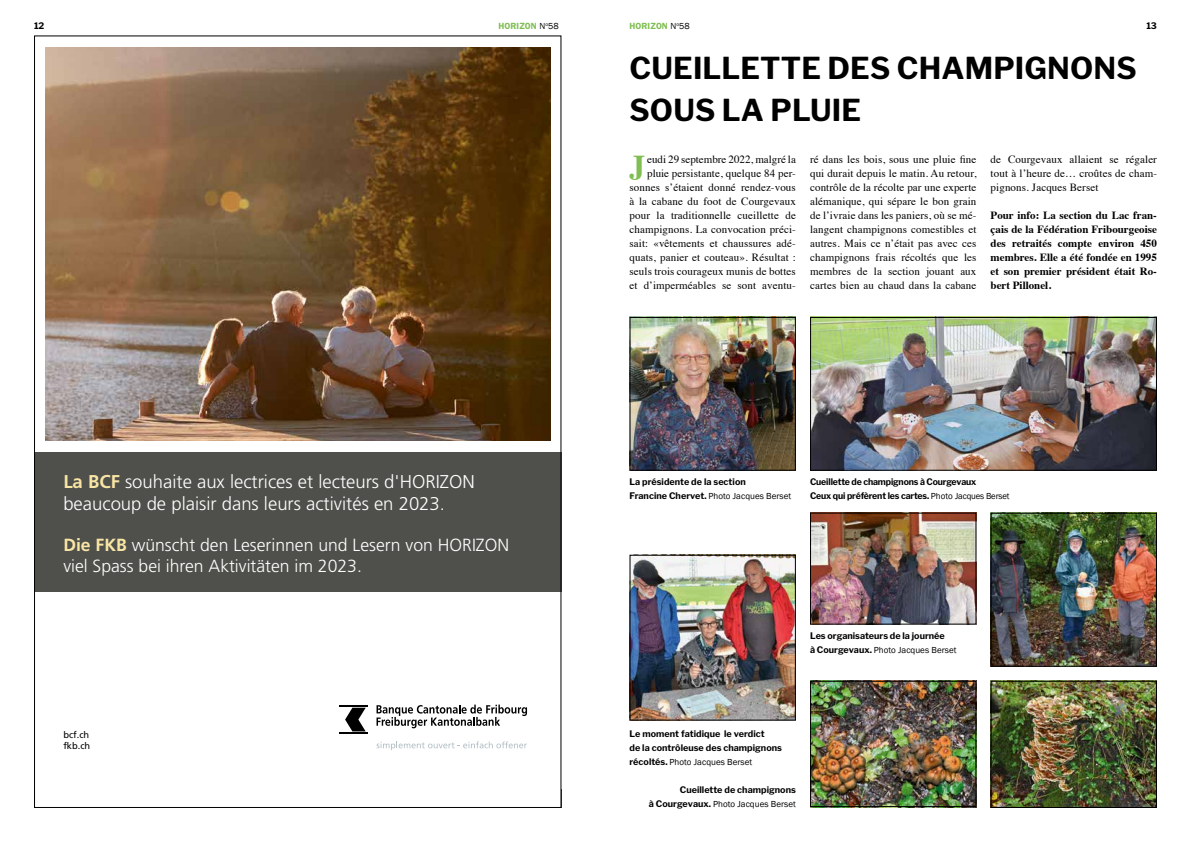
<style>
.page{position:relative;width:1191px;height:842px;background:#fff}
.page>*{position:absolute;margin:0;border:0;box-sizing:border-box;transform-origin:0 0}
.t1{font:700 31.7px "Times";color:#80be52}
.t2{font:700 30px/42px "Libre Franklin";letter-spacing:.005em;color:#000}
.t3{font:300 18.5px/22.2px "Frutiger";color:#fff}
.t4{font:300 17.6px/21.1px "Frutiger";color:#fff}
.t5{font:11px/14px "Times";letter-spacing:.01em;color:#000;text-align:justify}
.t6{font:700 11px/14px "Times";color:#000;text-align:justify}
.t7{font:9.3px/10.6px "Frutiger";color:#000}
.t8{font:700 9px/14px "Libre Franklin";color:#000}
.t9{font:9px "Franklin Gothic";letter-spacing:.005em;color:#000}
.t10{font:600 9px "Franklin Gothic LT";color:#80be52}
.s1{font-family:"Franklin Gothic";font-weight:400;color:#000}
.s2{font-weight:700;color:#f9e6a5}
.s3{font-family:"Libre Franklin";font-weight:700}
.s4{font-family:"Franklin Gothic";font-weight:400}
</style>
<div class="page">
<svg style="left:377px;top:741px;width:150px;height:9px"></svg>
<svg style="left:339px;top:705px;width:29px;height:29px"></svg>
<svg style="left:376px;top:705px;width:151px;height:23px"></svg>
<img style="left:46px;top:47px;width:504px;height:394px">
<div style="left:34px;top:452px;width:527px;height:140px;background:#4f504b"></div>
<svg style="left:561px;top:789px;width:1px;height:19px"></svg>
<img style="left:812px;top:319px;width:343px;height:150px">
<div style="left:810px;top:317px;width:347px;height:154px;border:1px solid #000"></div>
<img style="left:631px;top:319px;width:163px;height:150px">
<div style="left:629px;top:317px;width:167px;height:154px;border:1px solid #000"></div>
<img style="left:812px;top:683px;width:162px;height:122px">
<div style="left:810px;top:681px;width:166px;height:126px;border:1px solid #000"></div>
<img style="left:992px;top:515px;width:163px;height:150px">
<div style="left:990px;top:513px;width:167px;height:154px;border:1px solid #000"></div>
<img style="left:992px;top:683px;width:163px;height:123px">
<div style="left:990px;top:681px;width:167px;height:127px;border:1px solid #000"></div>
<img style="left:631px;top:557px;width:163px;height:162px">
<div style="left:629px;top:555px;width:167px;height:166px;border:1px solid #000"></div>
<img style="left:812px;top:515px;width:162px;height:108px">
<div style="left:810px;top:513px;width:166px;height:112px;border:1px solid #000"></div>
<p class="t8" style="left:34px;top:19px;width:12px">12</p>
<p class="t10" style="left:498px;top:21px;width:62px">HORIZON <span class="s1">N</span><sup>o</sup><span class="s1">58</span></p>
<p class="t8" style="left:1146px;top:19px;width:12px">13</p>
<p class="t10" style="left:629px;top:21px;width:62px">HORIZON <span class="s1">N</span><sup>o</sup><span class="s1">58</span></p>
<h2 class="t2" style="left:629px;top:47px;width:509px">CUEILLETTE DES CHAMPIGNONS<br>SOUS LA PLUIE</h2>
<h3 class="t3" style="left:63px;top:470px;width:413px"><span class="s2">La BCF</span> souhaite aux lectrices et lecteurs d'HORIZON beaucoup de plaisir dans leurs activités en 2023.</h3>
<h3 class="t4" style="left:63px;top:534px;width:447px"><span class="s2">Die FKB</span> wünscht den Leserinnen und Lesern von HORIZON viel Spass bei ihren Aktivitäten im 2023.</h3>
<p class="t7" style="left:63px;top:729px;width:28px">bcf.ch fkb.ch</p>
<p class="t5" style="left:629px;top:151px;width:168px;text-align:right">eudi 29 septembre 2022, malgré la pluie persistante, quelque 84 per&shy;sonnes s’étaient donné rendez-vous à la cabane du foot de Courgevaux pour la traditionnelle cueillette de champignons. La convocation préci&shy;sait: «vêtements et chaussures adé&shy;quats, panier et couteau». Résultat : seuls trois courageux munis de bottes et d’imperméables se sont aventu-</p>
<p class="t5" style="left:810px;top:151px;width:168px">ré dans les bois, sous une pluie fine qui durait depuis le matin. Au retour, contrôle de la récolte par une experte alémanique, qui sépare le bon grain de l’ivraie dans les paniers, où se mé&shy;langent champignons comestibles et autres. Mais ce n’était pas avec ces champignons frais récoltés que les membres de la section jouant aux cartes bien au chaud dans la cabane</p>
<p class="t5" style="left:990px;top:151px;width:168px">de Courgevaux allaient se régaler tout à l’heure de… croûtes de cham&shy;pignons. Jacques Berset</p>
<h1 class="t1" style="left:629px;top:136px;width:17px">J</h1>
<p class="t6" style="left:990px;top:207px;width:168px">Pour info: La section du Lac fran&shy;çais de la Fédération Fribourgeoise des retraités compte environ 450 membres. Elle a été fondée en 1995 et son premier président était Ro&shy;bert Pillonel.</p>
<p class="t8" style="left:629px;top:474px;width:118px">La présidente de la section</p>
<p class="t9" style="left:629px;top:490px;width:163px"><span class="s3">Francine Chervet.</span> Photo Jacques Berset</p>
<p class="t8" style="left:810px;top:474px;width:201px">Cueillette de champignons à Courgevaux<br>Ceux qui préfèrent les cartes. <span class="s4">Photo Jacques Berset</span></p>
<p class="t8" style="left:810px;top:628px;width:136px">Les organisateurs de la journée</p>
<p class="t9" style="left:810px;top:644px;width:148px"><span class="s3">à Courgevaux.</span> Photo Jacques Berset</p>
<p class="t8" style="left:629px;top:726px;width:154px">Le moment fatidique le verdict<br>de la contrôleuse des champignons</p>
<p class="t9" style="left:629px;top:756px;width:124px"><span class="s3">récoltés.</span> Photo Jacques Berset</p>
<p class="t8" style="left:680px;top:782px;width:118px">Cueillette de champignons</p>
<p class="t9" style="left:649px;top:798px;width:149px"><span class="s3">à Courgevaux.</span> Photo Jacques Berset</p>
</div>
